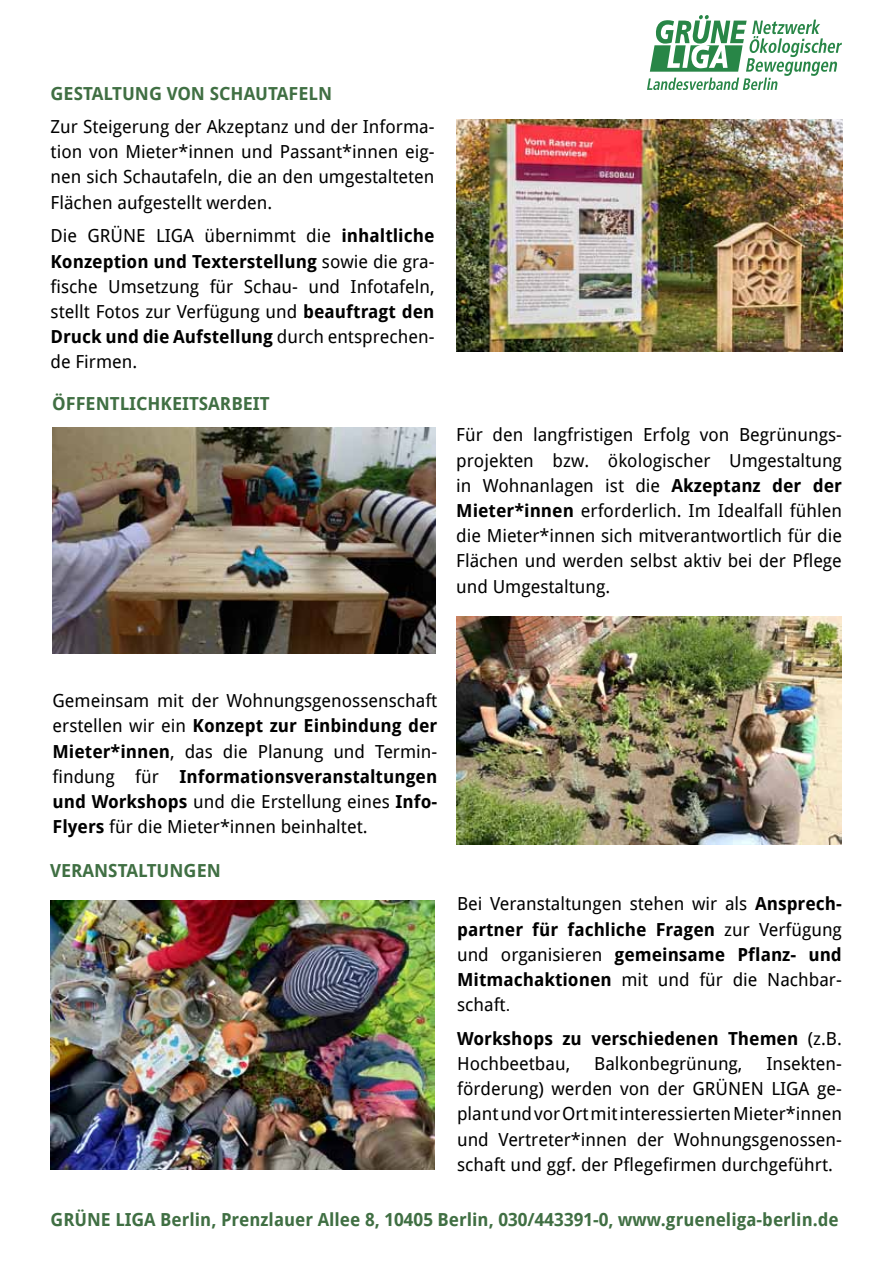
<style>
.page{position:relative;width:893px;height:1263px;background:#fff}
.page>*{position:absolute;margin:0;border:0;box-sizing:border-box;transform-origin:0 0}
.t1{font:18px/25.2px "Droid Sans";color:#000;text-align:justify}
.t2{font:700 18px "Droid Sans";color:#406f43}
.t3{font:700 18px/25.2px "Droid Sans";color:#000}
.s1{font-weight:700}
.s2{font-family:"Calibri"}
.s3{font-weight:400}
</style>
<div class="page">
<img style="left:457px;top:119px;width:385px;height:233px">
<img style="left:52px;top:428px;width:384px;height:226px">
<img style="left:51px;top:901px;width:383px;height:268px">
<img style="left:456px;top:617px;width:385px;height:227px">
<svg style="left:647px;top:15px;width:195px;height:75px"></svg>
<p class="t2" style="left:51px;top:81px;width:283px">GESTALTUNG VON SCHAUTAFELN</p>
<p class="t1" style="left:51px;top:113px;width:385px">Zur Steigerung der Akzeptanz und der Informa&shy;tion von Mieter*innen und Passant*innen eig&shy;nen sich Schautafeln, die an den umgestalteten Flächen aufgestellt werden.</p>
<p class="t1" style="left:51px;top:223px;width:385px">Die GRÜNE LIGA übernimmt die <span class="s1">inhaltliche Konzeption und Texterstellung</span> sowie die gra&shy;fische Umsetzung für Schau- und Infotafeln, stellt Fotos zur Verfügung und <span class="s1">beauftragt den Druck und die Aufstellung</span> durch entsprechen&shy;de Firmen.</p>
<p class="t2" style="left:52px;top:390px;width:219px">ÖFFENTLICHKEITSARBEIT</p>
<p class="t1" style="left:456px;top:422px;width:387px">Für den langfristigen Erfolg von Begrünungs&shy;projekten bzw. ökologischer Umgestaltung in Wohnanlagen ist die <span class="s1">Akzeptanz der der Mieter*innen</span> erforderlich. Im Idealfall fühlen die Mieter*innen sich mitverantwortlich für die Flächen und werden selbst aktiv bei der Pflege und Umgestaltung.</p>
<p class="t1" style="left:53px;top:687px;width:386px">Gemeinsam mit der Wohnungsgenossenschaft erstellen wir ein <span class="s1">Konzept zur Einbindung der Mieter*innen</span>, das die Planung und Termin&shy;findung für <span class="s1">Informationsveranstaltungen und Workshops</span> und die Erstellung eines <span class="s1">Info-Flyers</span> für die Mieter*innen beinhaltet.</p>
<p class="t2" style="left:50px;top:858px;width:172px">VERANSTALTUNGEN</p>
<p class="t1" style="left:457px;top:891px;width:386px">Bei Veranstaltungen stehen wir als <span class="s1">Ansprech&shy;partner für fachliche Fragen</span> zur Verfügung und organisieren <span class="s1">gemeinsame Pflanz- und Mitmachaktionen</span> mit und für die Nachbar&shy;schaft<span class="s2">.</span></p>
<p class="t3" style="left:457px;top:1025px;width:386px">Workshops zu verschiedenen Themen <span class="s3">(z.B.<br>Hochbeetbau,</span></p>
<p class="t1" style="left:457px;top:1050px;width:386px;text-indent:309px">Insekten&shy;förderung) werden von der GRÜNEN LIGA ge&shy;plant und vor Ort mit interessierten Mieter*innen und Vertreter*innen der Wohnungsgenossen&shy;schaft und ggf. der Pflegefirmen durchgeführt.</p>
<p class="t2" style="left:51px;top:1206px;width:790px">GRÜNE LIGA Berlin, Prenzlauer Allee 8, 10405 Berlin, 030/443391-0, www.grueneliga-berlin.de</p>
<p class="t1" style="left:594px;top:1050px;width:150px">Balkonbegrünung,</p>
</div>
